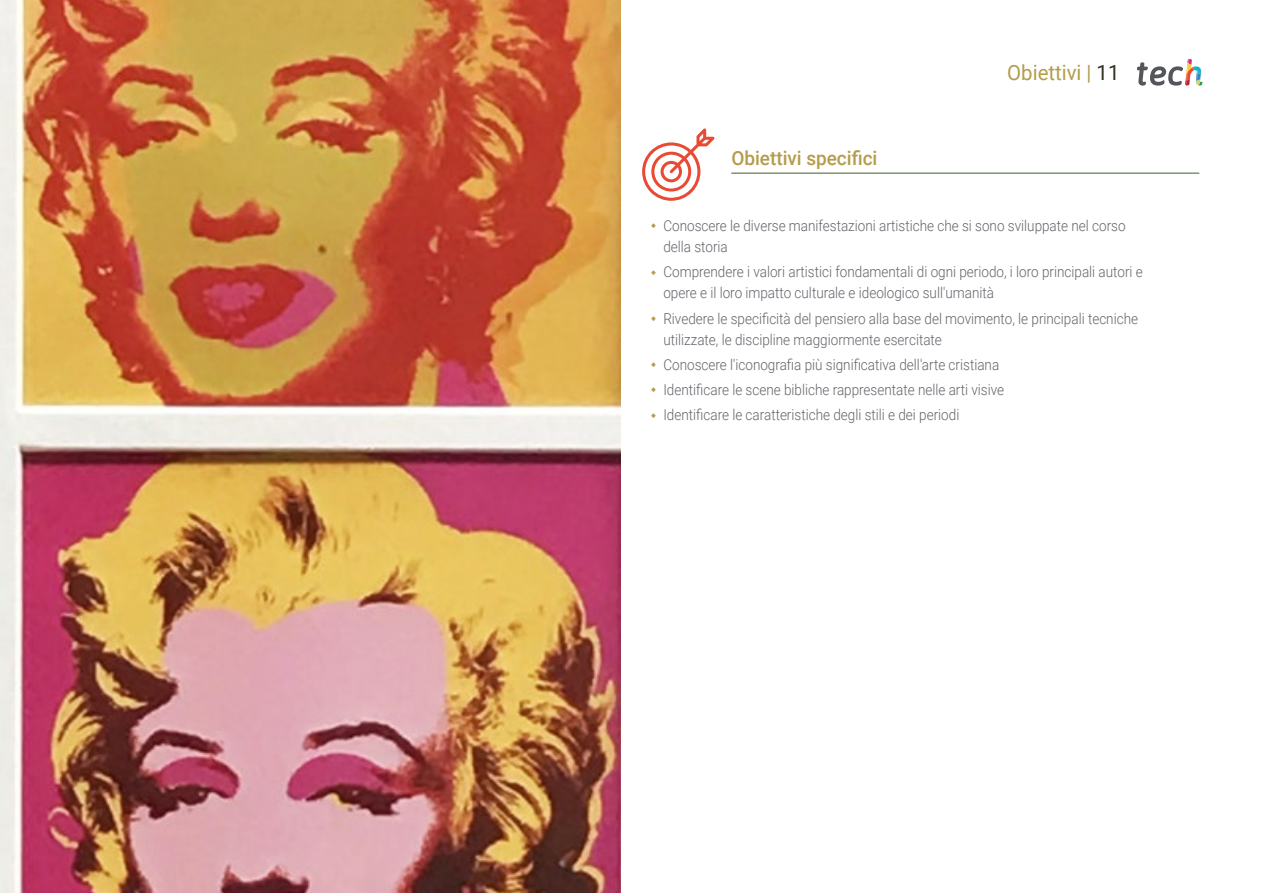
<style>
.page{position:relative;width:1263px;height:893px;background:#fff}
.page>*{position:absolute;margin:0;border:0;box-sizing:border-box;transform-origin:0 0}
.t1{font:21px "Roboto";color:#b49c4b}
.t2{font:500 19.5px "Roboto";color:#b49c4b}
.t3{font:300 15px/21px "Roboto";color:#61646a;scale:.9 1}
.s1{color:#312e20}
</style>
<div class="page">
<svg style="left:642px;top:128px;width:72px;height:73px"></svg>
<hr style="left:731px;top:173px;width:468px;height:1px;background:#b49c4b">
<img style="left:0;top:0;width:621px;height:893px">
<svg style="left:1137px;top:59px;width:65px;height:27px"></svg>
<h2 class="t2" style="left:731px;top:144px;width:147px">Obiettivi specifici</h2>
<h1 class="t1" style="left:1007px;top:57px;width:114px">Obiettivi | <span class="s1">11</span></h1>
<p class="t3" style="left:663px;top:215px;width:515px">Conoscere le diverse manifestazioni artistiche che si sono sviluppate nel corso della storia</p>
<p class="t3" style="left:663px;top:261px;width:534px">Comprendere i valori artistici fondamentali di ogni periodo, i loro principali autori e opere e il loro impatto culturale e ideologico sull'umanità</p>
<p class="t3" style="left:663px;top:307px;width:529px">Rivedere le specificità del pensiero alla base del movimento, le principali tecniche utilizzate, le discipline maggiormente esercitate</p>
<p class="t3" style="left:663px;top:351px;width:380px;line-height:25.2px">Conoscere l'iconografia più significativa dell'arte cristiana<br>Identificare le scene bibliche rappresentate nelle arti visive<br>Identificare le caratteristiche degli stili e dei periodi</p>
</div>
